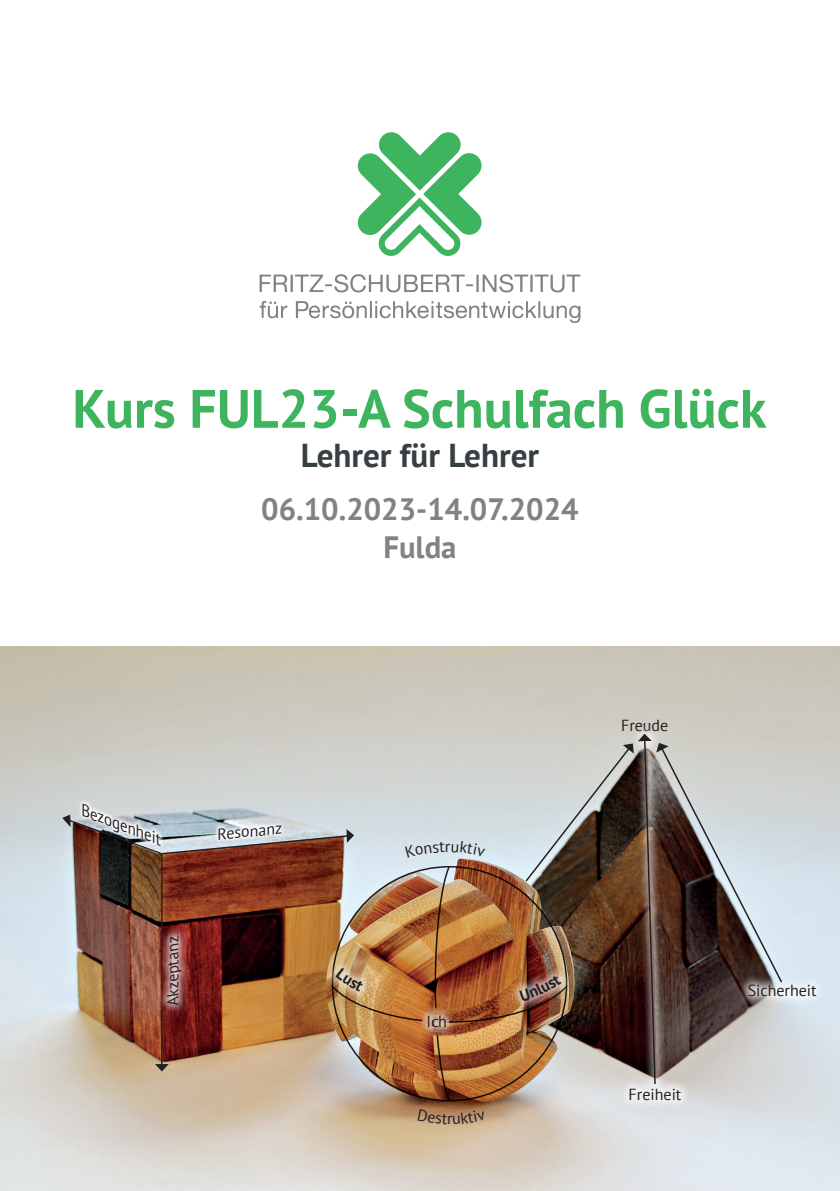
<style>
.page{position:relative;width:840px;height:1191px;background:#fff}
.page>*{position:absolute;margin:0;border:0;box-sizing:border-box;transform-origin:0 0}
.t1{font:700 54px "PT Sans";color:#3eb45e}
.t2{font:700 33px "PT Sans";color:#364042}
.t3{font:700 30.8px/38px "PT Sans";color:#808285;text-align:center}
.t4{font:16px "PT Sans";color:#231f20}
.t5{font:italic 16px "PT Sans";color:#231f20}
</style>
<div class="page">
<img style="left:0;top:646px;width:839px;height:545px">
<svg style="left:357px;top:132px;width:125px;height:124px"></svg>
<svg style="left:259px;top:274px;width:321px;height:18px"></svg>
<svg style="left:259px;top:301px;width:28px;height:17px"></svg>
<svg style="left:296px;top:301px;width:284px;height:22px"></svg>
<div style="left:619px;top:1078px;width:72px;height:32px;background:#e0e3e5"></div>
<div style="left:738px;top:974px;width:88px;height:32px;background:#fff;opacity:.8"></div>
<svg style="left:417px;top:1109px;width:68px;height:15px"></svg>
<img style="left:61px;top:723px;width:722px;height:378px">
<h1 class="t1" style="left:72px;top:373px;width:695px">Kurs FUL23-A Schulfach Glück</h1>
<h2 class="t2" style="left:301px;top:434px;width:240px">Lehrer für Lehrer</h2>
<h3 class="t3" style="left:261px;top:489px;width:319px">06.10.2023-14.07.2024<br>Fulda</h3>
<p class="t5" style="left:87px;top:800px;width:86px;rotate:21deg">Bezogenheit</p>
<p class="t5" style="left:163px;top:1005px;width:75px;rotate:-90deg">Akzeptanz</p>
<p class="t4" style="left:216px;top:824px;width:66px;rotate:-6deg">Resonanz</p>
<p class="t4" style="left:426px;top:1011px;width:22px">Ich</p>
<p class="t4" style="left:620px;top:715px;width:49px">Freude</p>
<p class="t4" style="left:628px;top:1084px;width:54px">Freiheit</p>
<p class="t4" style="left:747px;top:980px;width:70px">Sicherheit</p>
</div>
